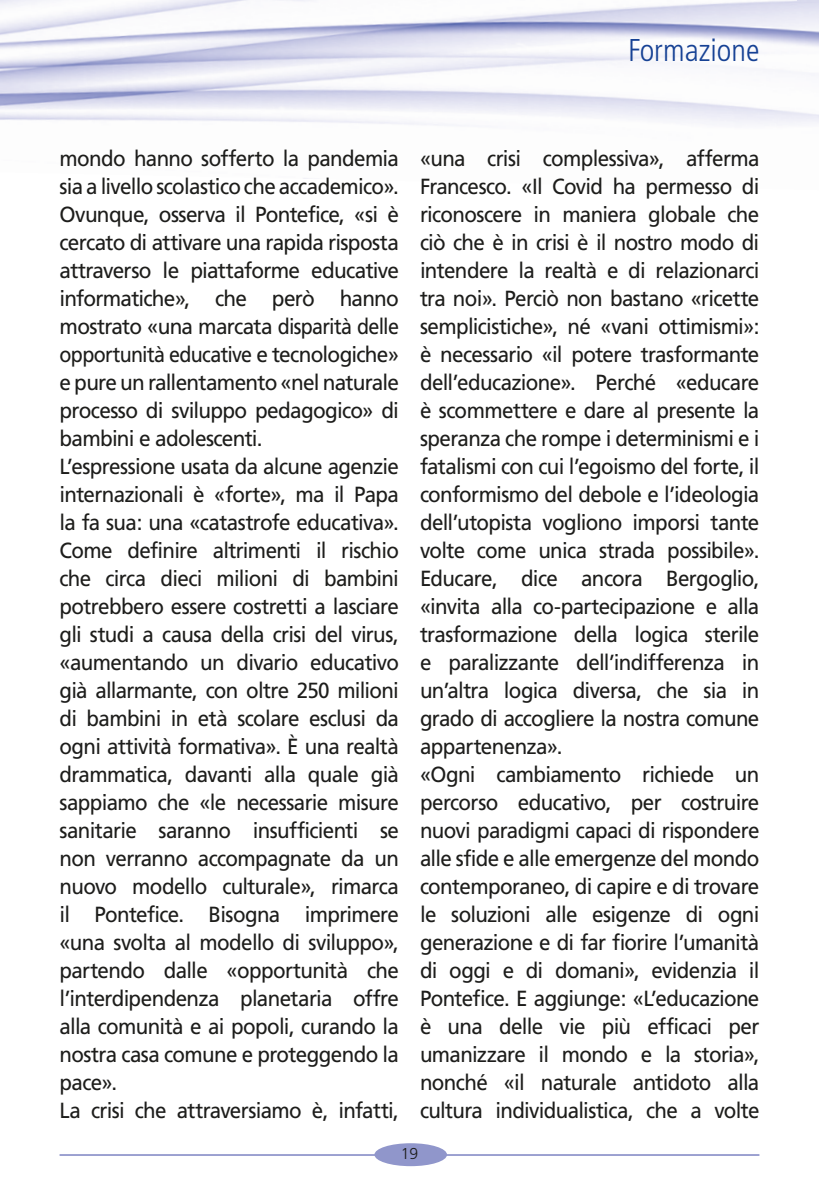
<style>
.page{position:relative;width:819px;height:1191px;background:#fff}
.page>*{position:absolute;margin:0;border:0;box-sizing:border-box;transform-origin:0 0}
.t1{font:300 condensed 31.5px "Frutiger";color:#164194}
.t2{font:21.88px/28px "Frutiger";letter-spacing:-.03em;color:#1d1d1b;scale:.94 1}
.t3{font:300 15.75px "Frutiger";color:#1d1d1b}
</style>
<div class="page">
<img style="left:0;top:0;width:819px;height:179px">
<hr style="left:60px;top:1154px;width:699px;height:1px;background:#9096cb">
<div style="left:374px;top:1143px;width:73px;height:23px;background:#9096cb;border-radius:50%"></div>
<h1 class="t1" style="left:628px;top:33px;width:133px">Formazione</h1>
<p class="t2" style="left:60px;top:144px;width:362px">mondo hanno sofferto la pandemia sia a livello scolastico che accademico».<br>Ovunque, osserva il Pontefice, «si è cercato di attivare una rapida risposta attraverso le piattaforme educative informatiche», che però hanno mostrato «una marcata disparità delle opportunità educative e tecnologiche» e pure un rallentamento «nel naturale processo di sviluppo pedagogico» di bambini e adolescenti.<br>L’espressione usata da alcune agenzie internazionali è «forte», ma il Papa la fa sua: una «catastrofe educativa».<br>Come definire altrimenti il rischio che circa dieci milioni di bambini potrebbero essere costretti a lasciare gli studi a causa della crisi del virus, «aumentando un divario educativo già allarmante, con oltre 250 milioni di bambini in età scolare esclusi da ogni attività formativa». È una realtà drammatica, davanti alla quale già sappiamo che «le necessarie misure sanitarie saranno insufficienti se non verranno accompagnate da un nuovo modello culturale», rimarca il Pontefice. Bisogna imprimere «una svolta al modello di sviluppo», partendo dalle «opportunità che l’interdipendenza planetaria offre alla comunità e ai popoli, curando la nostra casa comune e proteggendo la pace».<br>La crisi che attraversiamo è, infatti,</p>
<p class="t2" style="left:420px;top:144px;width:362px">«una crisi complessiva», afferma Francesco. «Il Covid ha permesso di riconoscere in maniera globale che ciò che è in crisi è il nostro modo di intendere la realtà e di relazionarci tra noi». Perciò non bastano «ricette semplicistiche», né «vani ottimismi»: è necessario «il potere trasformante dell’educazione». Perché «educare è scommettere e dare al presente la speranza che rompe i determinismi e i fatalismi con cui l’egoismo del forte, il conformismo del debole e l’ideologia dell’utopista vogliono imporsi tante volte come unica strada possibile».<br>Educare, dice ancora Bergoglio, «invita alla co-partecipazione e alla trasformazione della logica sterile e paralizzante dell’indifferenza in un’altra logica diversa, che sia in grado di accogliere la nostra comune appartenenza».<br>«Ogni cambiamento richiede un percorso educativo, per costruire nuovi paradigmi capaci di rispondere alle sfide e alle emergenze del mondo contemporaneo, di capire e di trovare le soluzioni alle esigenze di ogni generazione e di far fiorire l’umanità di oggi e di domani», evidenzia il Pontefice. E aggiunge: «L’educazione è una delle vie più efficaci per umanizzare il mondo e la storia», nonché «il naturale antidoto alla cultura individualistica, che a volte</p>
<p class="t3" style="left:388px;top:1144px;width:44px">– 19 –</p>
</div>
